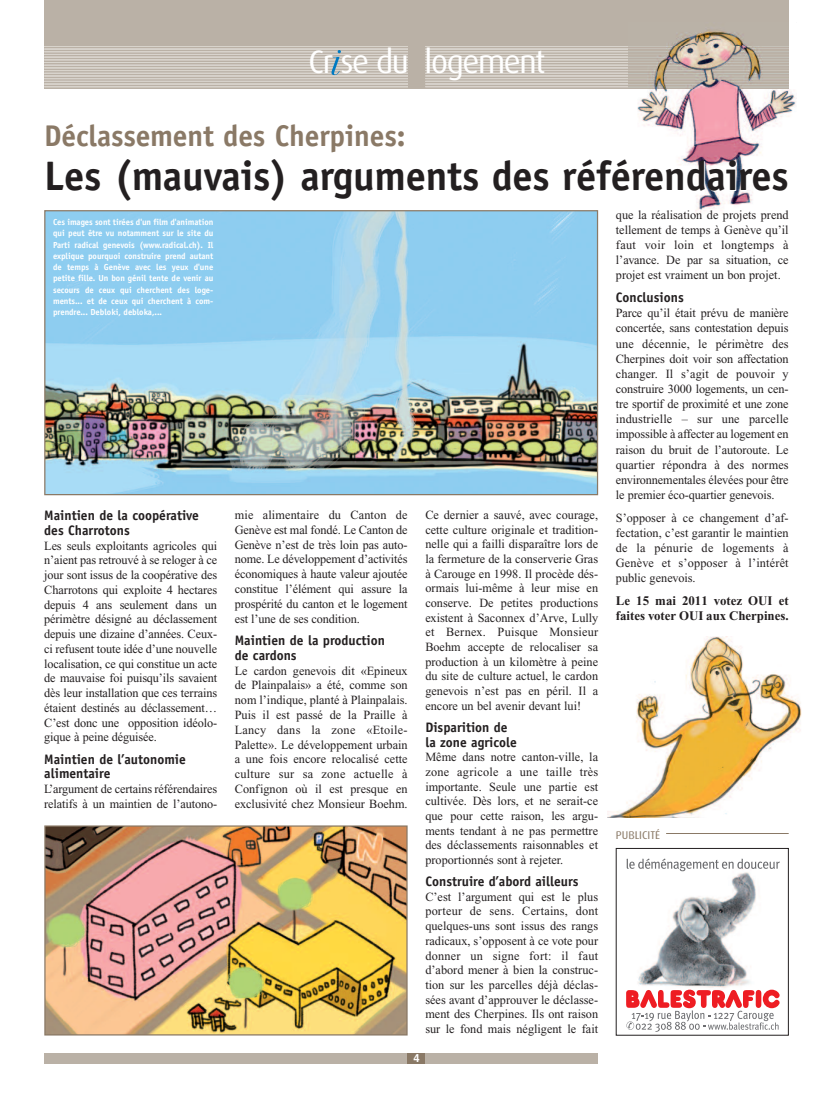
<style>
.page{position:relative;width:833px;height:1099px;background:#fff}
.page>*{position:absolute;margin:0;border:0;box-sizing:border-box;transform-origin:0 0}
.t1{font:700 41.25px "Officina Sans";letter-spacing:-.005em;color:#231f20}
.t2{font:32.5px "Dax";letter-spacing:-.04em;color:#fff}
.t3{font:32.25px "Dax";letter-spacing:-.005em;color:#fff}
.t4{font:700 30px "Officina Sans";letter-spacing:-.005em;color:#8a7966}
.t5{font:700 13.75px/14.8px "Officina Sans";color:#231f20}
.t6{font:700 13.12px/15.1px "Times New Roman";color:#231f20}
.t7{font:12.5px/14.8px "Times New Roman";color:#231f20;text-align:justify}
.t8{font:11.25px "Dax";color:#8a7966}
.t9{font:700 11.25px "Helvetica";color:#fff}
.t10{font:700 8.75px/11.2px "Officina Sans";letter-spacing:-.005em;color:#fff;text-align:justify}
.s1{font-size:32.5px}
</style>
<div class="page">
<div style="left:44px;top:1052px;width:554px;height:11px;background:#bab1a6"></div>
<div style="left:407px;top:1052px;width:18px;height:11px;background:#8a7966"></div>
<div style="left:44px;top:0;width:744px;height:89px;background:#bab1a6"></div>
<hr style="left:425px;top:46px;width:363px;height:1px;background:#cac3b9">
<hr style="left:425px;top:48px;width:363px;height:2px;background:#cac3b9">
<hr style="left:425px;top:51px;width:363px;height:1px;background:#cac3b9">
<hr style="left:425px;top:54px;width:363px;height:1px;background:#cac3b9">
<hr style="left:425px;top:57px;width:363px;height:1px;background:#cac3b9">
<hr style="left:425px;top:59px;width:363px;height:1px;background:#cac3b9">
<hr style="left:425px;top:62px;width:363px;height:1px;background:#cac3b9">
<hr style="left:425px;top:65px;width:363px;height:1px;background:#cac3b9">
<hr style="left:425px;top:67px;width:363px;height:1px;background:#cac3b9">
<hr style="left:425px;top:70px;width:363px;height:1px;background:#cac3b9">
<hr style="left:425px;top:73px;width:363px;height:1px;background:#cac3b9">
<hr style="left:425px;top:75px;width:363px;height:1px;background:#cac3b9">
<hr style="left:425px;top:78px;width:363px;height:1px;background:#cac3b9">
<hr style="left:425px;top:81px;width:363px;height:1px;background:#cac3b9">
<hr style="left:425px;top:83px;width:363px;height:2px;background:#cac3b9">
<hr style="left:425px;top:86px;width:363px;height:1px;background:#cac3b9">
<hr style="left:44px;top:46px;width:363px;height:1px;background:#cac3b9">
<hr style="left:44px;top:48px;width:363px;height:2px;background:#cac3b9">
<hr style="left:44px;top:51px;width:363px;height:1px;background:#cac3b9">
<hr style="left:44px;top:54px;width:363px;height:1px;background:#cac3b9">
<hr style="left:44px;top:57px;width:363px;height:1px;background:#cac3b9">
<hr style="left:44px;top:59px;width:363px;height:1px;background:#cac3b9">
<hr style="left:44px;top:62px;width:363px;height:1px;background:#cac3b9">
<hr style="left:44px;top:65px;width:363px;height:1px;background:#cac3b9">
<hr style="left:44px;top:67px;width:363px;height:1px;background:#cac3b9">
<hr style="left:44px;top:70px;width:363px;height:1px;background:#cac3b9">
<hr style="left:44px;top:73px;width:363px;height:1px;background:#cac3b9">
<hr style="left:44px;top:75px;width:363px;height:1px;background:#cac3b9">
<hr style="left:44px;top:78px;width:363px;height:1px;background:#cac3b9">
<hr style="left:44px;top:81px;width:363px;height:1px;background:#cac3b9">
<hr style="left:44px;top:83px;width:363px;height:2px;background:#cac3b9">
<hr style="left:44px;top:86px;width:363px;height:1px;background:#cac3b9">
<svg style="left:331px;top:50px;width:10px;height:25px"></svg>
<hr style="left:666px;top:833px;width:122px;height:1px;background:#8a7966">
<img style="left:638px;top:871px;width:118px;height:117px">
<svg style="left:626px;top:858px;width:154px;height:13px"></svg>
<svg style="left:626px;top:989px;width:153px;height:42px"></svg>
<img style="left:46px;top:212px;width:550px;height:281px">
<div style="left:44px;top:210px;width:554px;height:285px;border:1px solid #8a7966"></div>
<img style="left:46px;top:827px;width:359px;height:206px">
<div style="left:44px;top:825px;width:363px;height:210px;border:1px solid #8a7966"></div>
<img style="left:628px;top:22px;width:169px;height:192px">
<img style="left:608px;top:636px;width:194px;height:181px">
<h2 class="t2" style="left:323px;top:48px;width:224px">r se du logement</h2>
<h3 class="t3" style="left:309px;top:49px;width:162px"><span class="s1">C</span>v e du parti</h3>
<h3 class="t4" style="left:44px;top:124px;width:363px">Déclassement des Cherpines:</h3>
<h1 class="t1" style="left:44px;top:160px;width:746px">Les (mauvais) arguments des référendaires</h1>
<p class="t10" style="left:53px;top:217px;width:162px">Ces images sont tirées d'un film d'animation qui peut être vu notamment sur le site du Parti radical genevois (www.radical.ch). Il explique pourquoi construire prend autant de temps à Genève avec les yeux d'une petite fille. Un bon génil tente de venir au secours de ceux qui cherchent des loge&shy;ments... et de ceux qui cherchent à com&shy;prendre... Debloki, debloka,...</p>
<p class="t7" style="left:616px;top:208px;width:174px;line-height:15.1px">que la réalisation de projets prend tellement de temps à Genève qu’il faut voir loin et longtemps à l’avance. De par sa situation, ce projet est vraiment un bon projet.</p>
<p class="t5" style="left:616px;top:291px;width:69px">Conclusions</p>
<p class="t7" style="left:616px;top:306px;width:174px;line-height:15.1px">Parce qu’il était prévu de manière concertée, sans contestation depuis une décennie, le périmètre des Cherpines doit voir son affectation changer. Il s’agit de pouvoir y construire 3000 logements, un cen&shy;tre sportif de proximité et une zone industrielle – sur une parcelle impossible à affecter au logement en raison du bruit de l’autoroute. Le quartier répondra à des normes environnementales élevées pour être le premier éco-quartier genevois.</p>
<p class="t7" style="left:616px;top:511px;width:174px;line-height:15.1px">S’opposer à ce changement d’af&shy;fectation, c’est garantir le maintien de la pénurie de logements à Genève et s’opposer à l’intérêt public genevois.</p>
<p class="t6" style="left:616px;top:594px;width:174px">Le 15 mai 2011 votez OUI et faites voter OUI aux Cherpines.</p>
<p class="t5" style="left:44px;top:509px;width:156px">Maintien de la coopérative des Charrotons</p>
<p class="t7" style="left:44px;top:539px;width:174px">Les seuls exploitants agricoles qui n’aient pas retrouvé à se reloger à ce jour sont issus de la coopérative des Charrotons qui exploite 4 hectares depuis 4 ans seulement dans un périmètre désigné au déclassement depuis une dizaine d’années. Ceux&shy;ci refusent toute idée d’une nouvelle localisation, ce qui constitue un acte de mauvaise foi puisqu’ils savaient dès leur installation que ces terrains étaient destinés au déclassement… C’est donc une opposition idéolo&shy;gique à peine déguisée.</p>
<p class="t5" style="left:44px;top:752px;width:143px">Maintien de l’autonomie alimentaire</p>
<p class="t7" style="left:44px;top:782px;width:174px">L’argument de certains référendaires relatifs à un maintien de l’autono-</p>
<p class="t7" style="left:425px;top:508px;width:174px">Ce dernier a sauvé, avec courage, cette culture originale et tradition&shy;nelle qui a failli disparaître lors de la fermeture de la conserverie Gras à Carouge en 1998. Il procède dés&shy;ormais lui-même à leur mise en conserve. De petites productions existent à Saconnex d’Arve, Lully et Bernex. Puisque Monsieur Boehm accepte de relocaliser sa production à un kilomètre à peine du site de culture actuel, le cardon genevois n’est pas en péril. Il a encore un bel avenir devant lui!</p>
<p class="t5" style="left:425px;top:721px;width:93px">Disparition de la zone agricole</p>
<p class="t7" style="left:425px;top:751px;width:174px">Même dans notre canton-ville, la zone agricole a une taille très importante. Seule une partie est cultivée. Dès lors, et ne serait-ce que pour cette raison, les argu&shy;ments tendant à ne pas permettre des déclassements raisonnables et proportionnés sont à rejeter.</p>
<p class="t5" style="left:425px;top:875px;width:155px">Construire d’abord ailleurs</p>
<p class="t7" style="left:425px;top:890px;width:174px">C’est l’argument qui est le plus porteur de sens. Certains, dont quelques-uns sont issus des rangs radicaux, s’opposent à ce vote pour donner un signe fort: il faut d’abord mener à bien la construc&shy;tion sur les parcelles déjà déclas&shy;sées avant d’approuver le déclasse&shy;ment des Cherpines. Ils ont raison sur le fond mais négligent le fait</p>
<p class="t7" style="left:235px;top:508px;width:174px">mie alimentaire du Canton de Genève est mal fondé. Le Canton de Genève n’est de très loin pas auto&shy;nome. Le développement d’activités économiques à haute valeur ajoutée constitue l’élément qui assure la prospérité du canton et le logement est l’une de ses condition.</p>
<p class="t5" style="left:235px;top:634px;width:152px">Maintien de la production de cardons</p>
<p class="t7" style="left:235px;top:664px;width:174px">Le cardon genevois dit «Epineux de Plainpalais» a été, comme son nom l’indique, planté à Plainpalais.<br>Puis il est passé de la Praille à Lancy dans la zone «Etoile-Palette». Le développement urbain a une fois encore relocalisé cette culture sur sa zone actuelle à Confignon où il est presque en exclusivité chez Monsieur Boehm.</p>
<p class="t8" style="left:616px;top:830px;width:46px">PUBLICITÉ</p>
<p class="t9" style="left:413px;top:1053px;width:8px">4</p>
</div>
